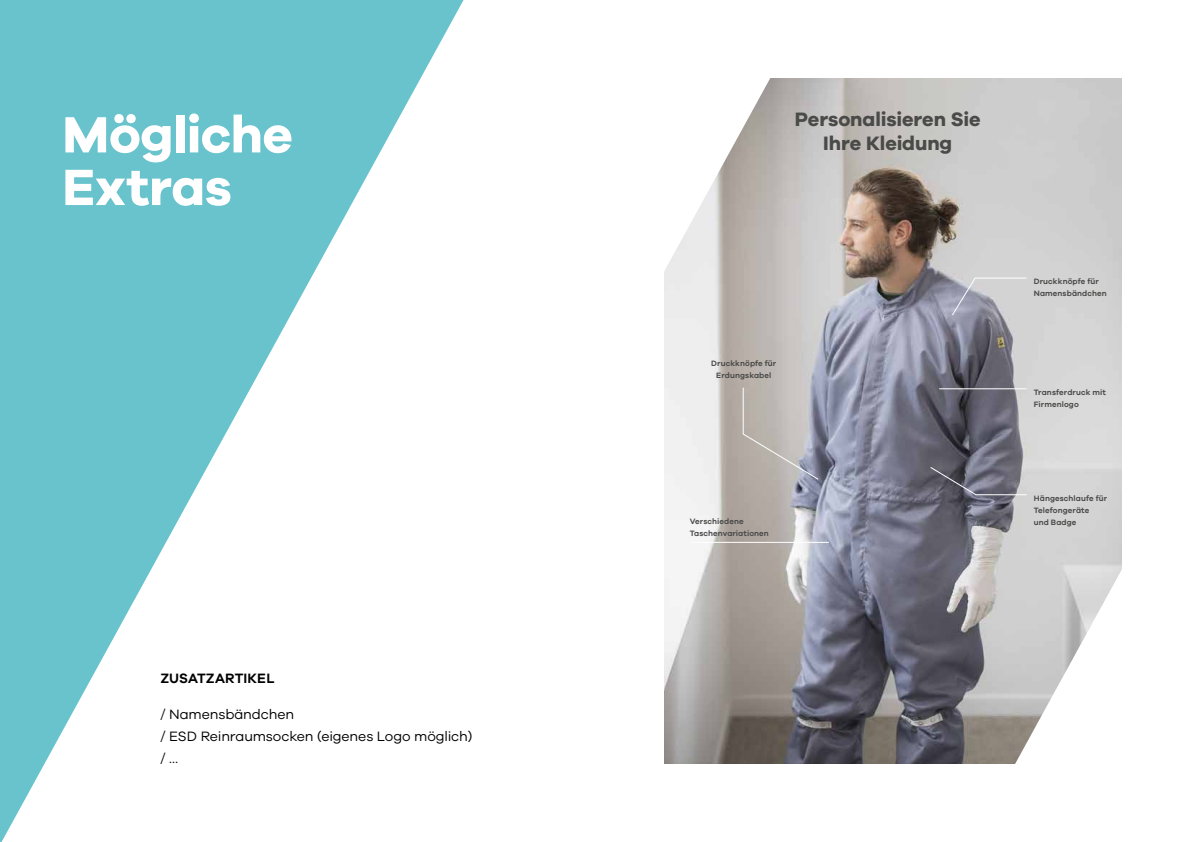
<style>
.page{position:relative;width:1191px;height:842px;background:#fff}
.page>*{position:absolute;margin:0;border:0;box-sizing:border-box;transform-origin:0 0}
.t1{font:700 52.6px/52.6px "Galano Grotesque";letter-spacing:-.01em;color:#fff}
.t2{font:700 20px/24px "Galano Grotesque";letter-spacing:-.005em;color:#4a4a49;text-align:center}
.t3{font:14px/22px "Galano Grotesque";letter-spacing:-.01em;color:#000}
.t4{font:600 14px "Galano Grotesque";letter-spacing:.01em;color:#000}
.t5{font:600 8px/12px "Galano Grotesque";letter-spacing:.01em;color:#4a4a49}
</style>
<div class="page">
<svg style="left:0;top:0;width:463px;height:842px;fill:#68c3cd"></svg>
<img style="left:664px;top:78px;width:457px;height:686px">
<svg style="left:664px;top:78px;width:149px;height:241px"></svg>
<svg style="left:951px;top:277px;width:76px;height:39px;background:#bdbdc4"></svg>
<hr style="left:939px;top:388px;width:87px;height:1px;background:#fff">
<svg style="left:929px;top:466px;width:98px;height:30px;background:#72717d"></svg>
<hr style="left:690px;top:542px;width:139px;height:1px;background:#fff">
<svg style="left:742px;top:387px;width:77px;height:93px;background:#b7b3b3"></svg>
<svg style="left:972px;top:523px;width:150px;height:241px"></svg>
<h1 class="t1" style="left:62px;top:107px;width:232px">Mögliche<br>Extras</h1>
<h3 class="t4" style="left:160px;top:669px;width:116px">ZUSATZARTIKEL</h3>
<h3 class="t3" style="left:160px;top:703px;width:314px">/ Namensbändchen<br>/ ESD Reinraumsocken (eigenes Logo möglich) / …</h3>
<h2 class="t2" style="left:795px;top:107px;width:187px">Personalisieren Sie<br>Ihre Kleidung</h2>
<p class="t5" style="left:711px;top:357px;width:67px;text-align:center">Druckknöpfe für<br>Erdungskabel</p>
<p class="t5" style="left:1033px;top:275px;width:74px">Druckknöpfe für<br>Namensbändchen</p>
<p class="t5" style="left:1033px;top:386px;width:74px">Transferdruck mit<br>Firmenlogo</p>
<p class="t5" style="left:1033px;top:492px;width:75px">Hängeschlaufe für<br>Telefongeräte</p>
<p class="t5" style="left:690px;top:515px;width:56px">Verschiedene</p>
<p class="t5" style="left:1033px;top:516px;width:44px">und Badge</p>
<p class="t5" style="left:690px;top:527px;width:81px">Taschenvariationen</p>
</div>
